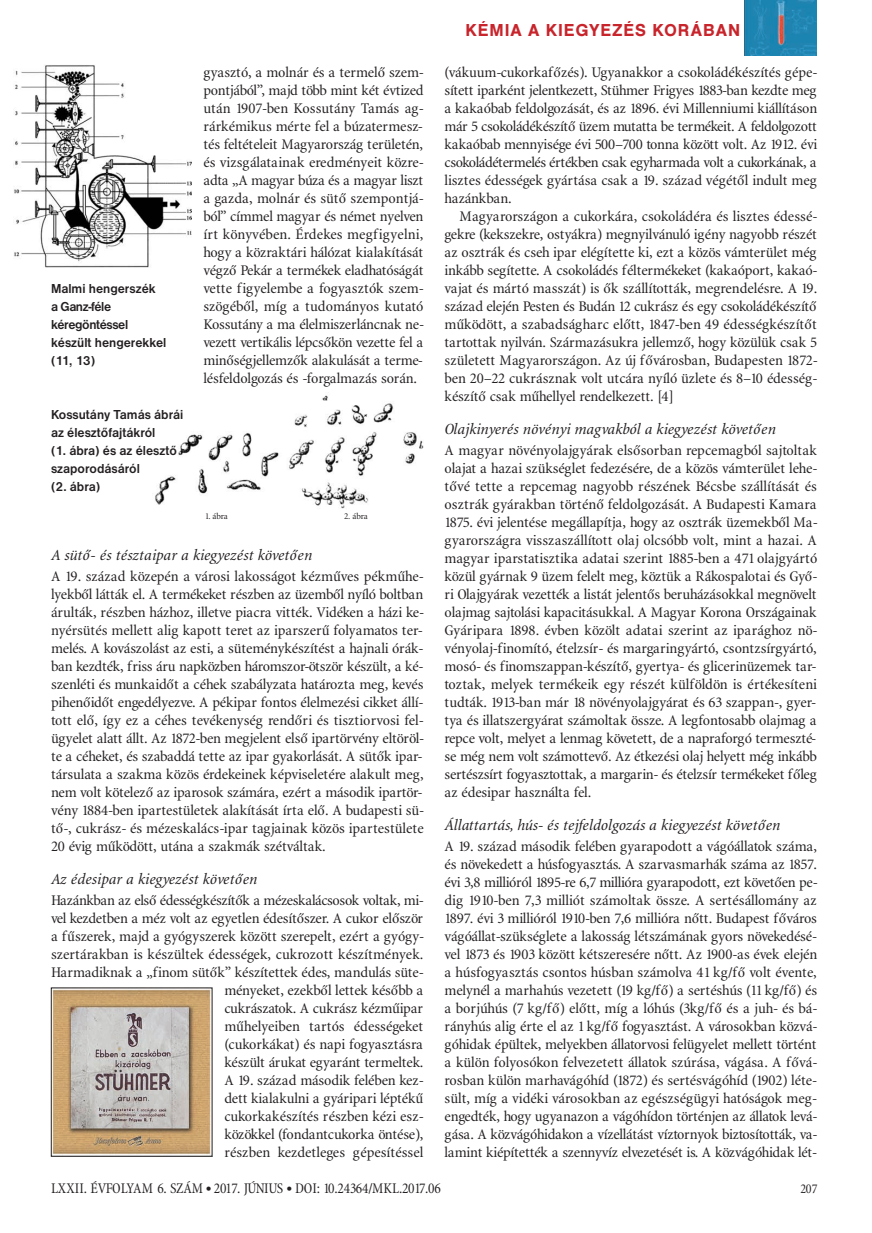
<style>
.page{position:relative;width:872px;height:1233px;background:#fff}
.page>*{position:absolute;margin:0;border:0;box-sizing:border-box;transform-origin:0 0}
.t1{font:500 18px "Nimbus San No 5 TEE";letter-spacing:.05em;color:#c8242b}
.t2{font:italic 15.75px "Minion Cn PFL";color:#231f20;scale:1.1 1}
.t3{font:15px/18px "Minion Cn PFL";color:#231f20;text-align:justify;scale:1.1 1}
.t4{font:15px "Minion Cn PFL";color:#231f20}
.t5{font:700 13.5px/18px "Nimbus San DEE";color:#231f20;scale:.95 1}
.t6{font:13.5px "Minion Cn PFL";color:#231f20}
.t7{font:9px "Minion Cn PFL";color:#231f20;scale:1.1 1}
</style>
<div class="page">
<img style="left:744px;top:0;width:72px;height:55px">
<img style="left:14px;top:65px;width:177px;height:203px">
<img style="left:155px;top:395px;width:268px;height:114px">
<img style="left:53px;top:990px;width:157px;height:164px">
<p class="t5" style="left:51px;top:280px;width:123px">Malmi hengerszék<br>a Ganz-féle kéregöntéssel készült hengerekkel (11, 13)</p>
<p class="t5" style="left:51px;top:406px;width:141px">Kossutány Tamás ábrái az élesztőfajtákról<br>(1. ábra) és az élesztő szaporodásáról<br>(2. ábra)</p>
<p class="t3" style="left:203px;top:64px;width:201px">gyasztó, a molnár és a termelő szem&shy;pontjából”, majd több mint két évtized után 1907-ben Kossutány Tamás ag&shy;rárkémikus mérte fel a búzatermesz&shy;tés feltételeit Magyarország területén, és vizsgálatainak eredményeit közre&shy;adta „A magyar búza és a magyar liszt a gazda, molnár és sütő szempontjá&shy;ból” címmel magyar és német nyelven írt könyvében. Érdekes megfigyelni, hogy a közraktári hálózat kialakítását végző Pekár a termékek eladhatóságát vette figyelembe a fogyasztók szem&shy;szögéből, míg a tudományos kutató Kossutány a ma élelmiszerláncnak ne&shy;vezett vertikális lépcsőkön vezette fel a minőségjellemzők alakulását a terme&shy;lésfeldolgozás és -forgalmazás során.</p>
<p class="t7" style="left:205px;top:513px;width:22px">1. ábra</p>
<p class="t7" style="left:344px;top:513px;width:23px">2. ábra</p>
<p class="t2" style="left:51px;top:548px;width:239px">A sütő- és tésztaipar a kiegyezést követően</p>
<p class="t3" style="left:51px;top:568px;width:340px">A 19. század közepén a városi lakosságot kézműves pékműhe&shy;lyekből látták el. A termékeket részben az üzemből nyíló boltban árulták, részben házhoz, illetve piacra vitték. Vidéken a házi ke&shy;nyérsütés mellett alig kapott teret az iparszerű folyamatos ter&shy;melés. A kovászolást az esti, a süteménykészítést a hajnali órák&shy;ban kezdték, friss áru napközben háromszor-ötször készült, a ké&shy;szenléti és munkaidőt a céhek szabályzata határozta meg, kevés pihenőidőt engedélyezve. A pékipar fontos élelmezési cikket állí&shy;tott elő, így ez a céhes tevékenység rendőri és tisztiorvosi fel&shy;ügyelet alatt állt. Az 1872-ben megjelent első ipartörvény eltöröl&shy;te a céheket, és szabaddá tette az ipar gyakorlását. A sütők ipar&shy;társulata a szakma közös érdekeinek képviseletére alakult meg, nem volt kötelező az iparosok számára, ezért a második ipartör&shy;vény 1884-ben ipartestületek alakítását írta elő. A budapesti sü&shy;tő-, cukrász- és mézeskalács-ipar tagjainak közös ipartestülete 20 évig működött, utána a szakmák szétváltak.</p>
<p class="t2" style="left:51px;top:872px;width:189px">Az édesipar a kiegyezést követően</p>
<p class="t3" style="left:51px;top:892px;width:340px;text-align:right">Hazánkban az első édességkészítők a mézeskalácsosok voltak, mi&shy;vel kezdetben a méz volt az egyetlen édesítőszer. A cukor először a fűszerek, majd a gyógyszerek között szerepelt, ezért a gyógy&shy;szertárakban is készültek édességek, cukrozott készítmények.<br>Harmadiknak a „finom sütők” készítettek édes, mandulás süte&shy;ményeket, ezekből lettek később a<br>cukrászatok. A cukrász kézműipar<br>műhelyeiben tartós édességeket<br>(cukorkákat) és napi fogyasztásra<br>készült árukat egyaránt termeltek.<br>A 19. század második felében kez-<br>dett kialakulni a gyáripari léptékű<br>cukorkakészítés részben kézi esz-<br>közökkel (fondantcukorka öntése),<br>részben kezdetleges gépesítéssel</p>
<p class="t1" style="left:465px;top:24px;width:276px">KÉMIA A KIEGYEZÉS KORÁBAN</p>
<p class="t3" style="left:444px;top:64px;width:340px">(vákuum-cukorkafőzés). Ugyanakkor a csokoládékészítés gépe&shy;sített iparként jelentkezett, Stühmer Frigyes 1883-ban kezdte meg a kakaóbab feldolgozását, és az 1896. évi Millenniumi kiállításon már 5 csokoládékészítő üzem mutatta be termékeit. A feldolgozott kakaóbab mennyisége évi 500–700 tonna között volt. Az 1912. évi csokoládétermelés értékben csak egyharmada volt a cukorkának, a lisztes édességek gyártása csak a 19. század végétől indult meg hazánkban.</p>
<p class="t3" style="left:444px;top:208px;width:340px;text-indent:15px">Magyarországon a cukorkára, csokoládéra és lisztes édessé&shy;gekre (kekszekre, ostyákra) megnyilvánuló igény nagyobb részét az osztrák és cseh ipar elégítette ki, ezt a közös vámterület még inkább segítette. A csokoládés féltermékeket (kakaóport, kakaó&shy;vajat és mártó masszát) is ők szállították, megrendelésre. A 19. század elején Pesten és Budán 12 cukrász és egy csokoládékészítő működött, a szabadságharc előtt, 1847-ben 49 édességkészítőt tartottak nyilván. Származásukra jellemző, hogy közülük csak 5 született Magyarországon. Az új fővárosban, Budapesten 1872- ben 20–22 cukrásznak volt utcára nyíló üzlete és 8–10 édesség&shy;készítő csak műhellyel rendelkezett. [4]</p>
<p class="t2" style="left:444px;top:422px;width:302px">Olajkinyerés növényi magvakból a kiegyezést követően</p>
<p class="t3" style="left:444px;top:442px;width:340px">A magyar növényolajgyárak elsősorban repcemagból sajtoltak olajat a hazai szükséglet fedezésére, de a közös vámterület lehe&shy;tővé tette a repcemag nagyobb részének Bécsbe szállítását és osztrák gyárakban történő feldolgozását. A Budapesti Kamara 1875. évi jelentése megállapítja, hogy az osztrák üzemekből Ma&shy;gyarországra visszaszállított olaj olcsóbb volt, mint a hazai. A magyar iparstatisztika adatai szerint 1885-ben a 471 olajgyártó közül gyárnak 9 üzem felelt meg, köztük a Rákospalotai és Győ&shy;ri Olajgyárak vezették a listát jelentős beruházásokkal megnövelt olajmag sajtolási kapacitásukkal. A Magyar Korona Országainak Gyáripara 1898. évben közölt adatai szerint az iparághoz nö&shy;vényolaj-finomító, ételzsír- és margaringyártó, csontzsírgyártó, mosó- és finomszappan-készítő, gyertya- és glicerinüzemek tar&shy;toztak, melyek termékeik egy részét külföldön is értékesíteni tudták. 1913-ban már 18 növényolajgyárat és 63 szappan-, gyer&shy;tya és illatszergyárat számoltak össze. A legfontosabb olajmag a repce volt, melyet a lenmag követett, de a napraforgó termeszté&shy;se még nem volt számottevő. Az étkezési olaj helyett még inkább sertészsírt fogyasztottak, a margarin- és ételzsír termékeket főleg az édesipar használta fel.</p>
<p class="t2" style="left:444px;top:818px;width:307px">Állattartás, hús- és tejfeldolgozás a kiegyezést követően</p>
<p class="t3" style="left:444px;top:838px;width:340px">A 19. század második felében gyarapodott a vágóállatok száma, és növekedett a húsfogyasztás. A szarvasmarhák száma az 1857. évi 3,8 millióról 1895-re 6,7 millióra gyarapodott, ezt követően pe&shy;dig 1910-ben 7,3 milliót számoltak össze. A sertésállomány az 1897. évi 3 millióról 1910-ben 7,6 millióra nőtt. Budapest főváros vágóállat-szükséglete a lakosság létszámának gyors növekedésé&shy;vel 1873 és 1903 között kétszeresére nőtt. Az 1900-as évek elején a húsfogyasztás csontos húsban számolva 41 kg/fő volt évente, melynél a marhahús vezetett (19 kg/fő) a sertéshús (11 kg/fő) és a borjúhús (7 kg/fő) előtt, míg a lóhús (3kg/fő és a juh- és bá&shy;rányhús alig érte el az 1 kg/fő fogyasztást. A városokban közvá&shy;góhidak épültek, melyekben állatorvosi felügyelet mellett történt a külön folyosókon felvezetett állatok szúrása, vágása. A fővá&shy;rosban külön marhavágóhíd (1872) és sertésvágóhíd (1902) léte&shy;sült, míg a vidéki városokban az egészségügyi hatóságok meg&shy;engedték, hogy ugyanazon a vágóhídon történjen az állatok levá&shy;gása. A közvágóhidakon a vízellátást víztornyok biztosították, va&shy;lamint kiépítették a szennyvíz elvezetését is. A közvágóhidak lét-</p>
<p class="t4" style="left:51px;top:1182px;width:391px">LXXII. ÉVFOLYAM 6. SZÁM ● 2017. JÚNIUS ● DOI: 10.24364/MKL.2017.06</p>
<p class="t6" style="left:800px;top:1183px;width:18px">207</p>
</div>
